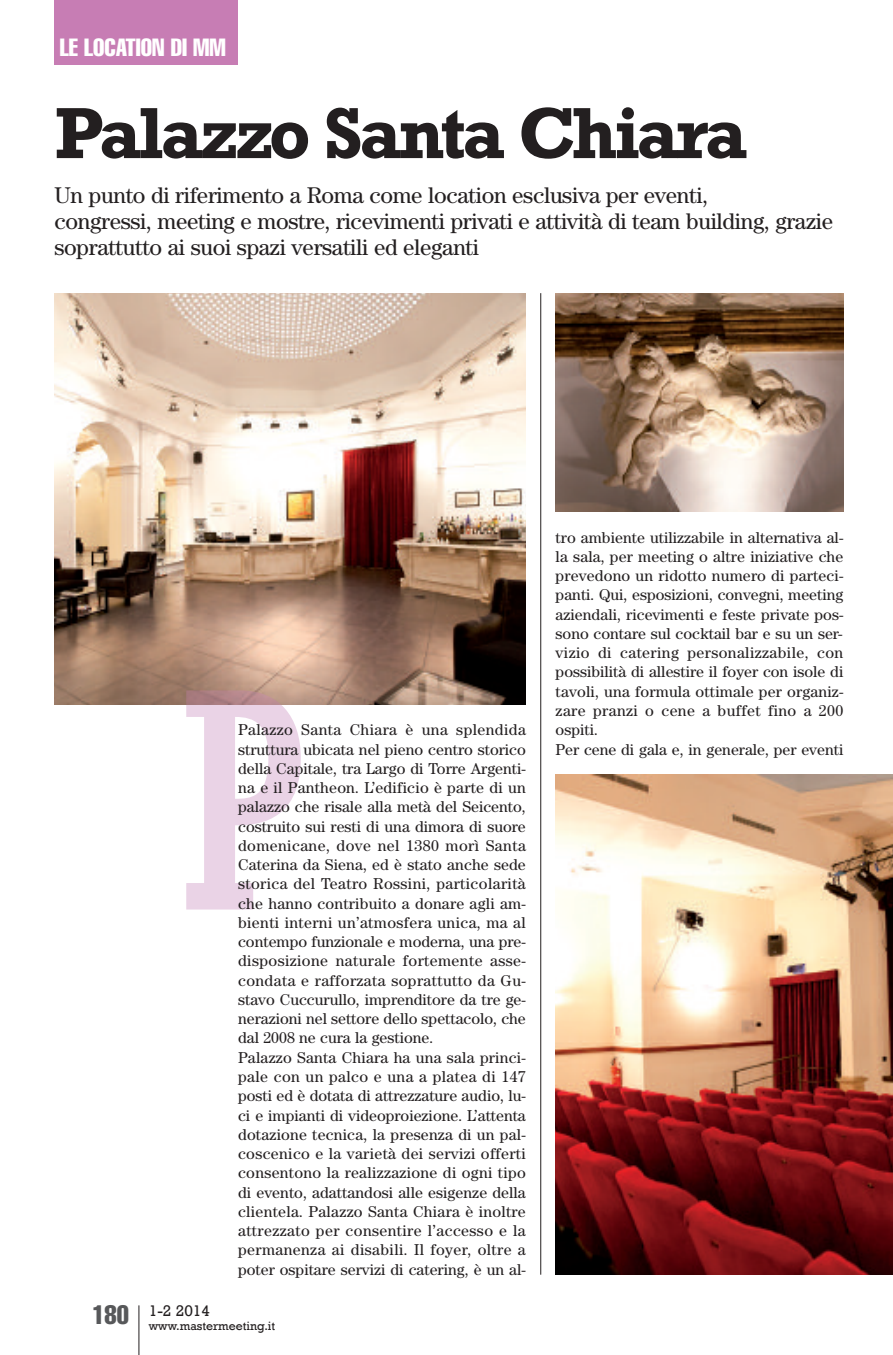
<style>
.page{position:relative;width:893px;height:1355px;background:#fff}
.page>*{position:absolute;margin:0;border:0;box-sizing:border-box;transform-origin:0 0}
.t1{font:700 73.5px "Rockwell";letter-spacing:-.05em;color:#231f20}
.t2{font:extra-condensed 24.5px "Helvetica";color:#fff}
.t3{font:22.75px/26.2px "Century";letter-spacing:-.015em;color:#231f20}
.t4{font:15.75px/19.2px "Century";letter-spacing:.005em;color:#231f20}
.t5{font:15.75px "Rockwell";color:#231f20}
.t6{font:12.25px "Rockwell";color:#231f20}
</style>
<div class="page">
<hr style="left:138px;top:1305px;width:1px;height:49px;background:#231f20">
<div style="left:55px;top:0;width:183px;height:64px;background:#c77db4"></div>
<hr style="left:540px;top:293px;width:1px;height:981px;background:#231f20">
<img style="left:55px;top:293px;width:471px;height:411px">
<img style="left:556px;top:293px;width:287px;height:219px">
<img style="left:556px;top:774px;width:337px;height:500px">
<svg style="left:186px;top:704px;width:115px;height:205px"></svg>
<img style="left:186px;top:690px;width:96px;height:14px">
<h2 class="t2" style="left:60px;top:39px;width:168px">LE LOCATION DI MM</h2>
<h1 class="t1" style="left:55px;top:89px;width:694px">Palazzo Santa Chiara</h1>
<h3 class="t3" style="left:55px;top:184px;width:780px">Un punto di riferimento a Roma come location esclusiva per eventi,<br>congressi, meeting e mostre, ricevimenti privati e attività di team building, grazie soprattutto ai suoi spazi versatili ed eleganti</h3>
<p class="t4" style="left:238px;top:721px;width:289px">Palazzo Santa Chiara è una splendida struttura ubicata nel pieno centro storico della Capitale, tra Largo di Torre Argenti&shy;na e il Pantheon. L’edificio è parte di un palazzo che risale alla metà del Seicento, costruito sui resti di una dimora di suore domenicane, dove nel 1380 morì Santa Caterina da Siena, ed è stato anche sede storica del Teatro Rossini, particolarità che hanno contribuito a donare agli am&shy;bienti interni un’atmosfera unica, ma al contempo funzionale e moderna, una pre&shy;disposizione naturale fortemente asse&shy;condata e rafforzata soprattutto da Gu&shy;stavo Cuccurullo, imprenditore da tre ge&shy;nerazioni nel settore dello spettacolo, che dal 2008 ne cura la gestione.<br>Palazzo Santa Chiara ha una sala princi&shy;pale con un palco e una a platea di 147 posti ed è dotata di attrezzature audio, lu&shy;ci e impianti di videoproiezione. L’attenta dotazione tecnica, la presenza di un pal&shy;coscenico e la varietà dei servizi offerti consentono la realizzazione di ogni tipo di evento, adattandosi alle esigenze della clientela. Palazzo Santa Chiara è inoltre attrezzato per consentire l’accesso e la permanenza ai disabili. Il foyer, oltre a poter ospitare servizi di catering, è un al-</p>
<p class="t6" style="left:92px;top:1318px;width:184px"><sup>180</sup> www.mastermeeting.it</p>
<p class="t5" style="left:149px;top:1300px;width:63px">1-2 2014</p>
<p class="t4" style="left:556px;top:529px;width:289px">tro ambiente utilizzabile in alternativa al&shy;la sala, per meeting o altre iniziative che prevedono un ridotto numero di parteci&shy;panti. Qui, esposizioni, convegni, meeting aziendali, ricevimenti e feste private pos&shy;sono contare sul cocktail bar e su un ser&shy;vizio di catering personalizzabile, con possibilità di allestire il foyer con isole di tavoli, una formula ottimale per organiz&shy;zare pranzi o cene a buffet fino a 200 ospiti.<br>Per cene di gala e, in generale, per eventi</p>
</div>
